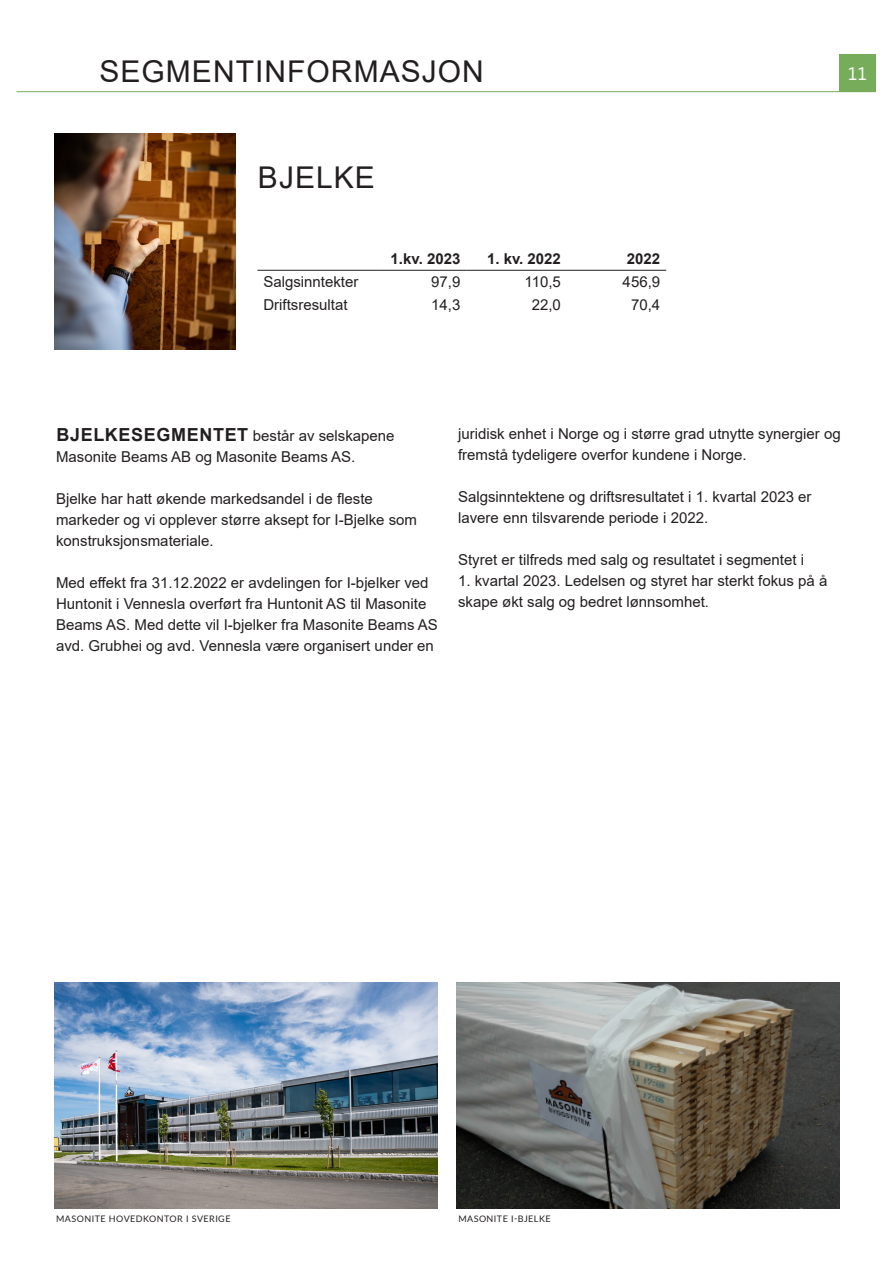
<style>
.page{position:relative;width:893px;height:1263px;background:#fff}
.page>*{position:absolute;margin:0;border:0;box-sizing:border-box;transform-origin:0 0}
.t1{font:30px "Arial";letter-spacing:.035em;color:#231f20}
.t2{font:18px "Lao UI";color:#fff}
.t3{font:15px/21px "Arial";color:#231f20}
.t4{font:700 15px "Arial";color:#231f20}
.t5{font:9px "Lato";letter-spacing:.05em;color:#231f20}
.s1{font-weight:700;font-size:18px}
</style>
<div class="page">
<hr style="left:16px;top:91px;width:860px;height:1px;background:#77ac5b">
<div style="left:839px;top:54px;width:37px;height:38px;background:#77ac5b"></div>
<img style="left:54px;top:134px;width:181px;height:216px">
<img style="left:54px;top:983px;width:384px;height:225px">
<img style="left:456px;top:983px;width:383px;height:225px">
<hr style="left:257px;top:270px;width:120px;height:1px;background:#231f20">
<hr style="left:377px;top:270px;width:89px;height:1px;background:#231f20">
<hr style="left:466px;top:270px;width:101px;height:1px;background:#231f20">
<hr style="left:567px;top:270px;width:99px;height:1px;background:#231f20">
<p class="t1" style="left:99px;top:51px;width:386px">SEGMENTINFORMASJON</p>
<p class="t2" style="left:848px;top:61px;width:21px">11</p>
<p class="t1" style="left:258px;top:156px;width:118px">BJELKE</p>
<p class="t4" style="left:391px;top:248px;width:71px">1.kv. 2023</p>
<p class="t4" style="left:487px;top:248px;width:75px">1. kv. 2022</p>
<p class="t4" style="left:627px;top:248px;width:35px">2022</p>
<p class="t3" style="left:263px;top:271px;width:97px">Salgsinntekter</p>
<p class="t3" style="left:431px;top:271px;width:31px">97,9</p>
<p class="t3" style="left:525px;top:271px;width:38px">110,5</p>
<p class="t3" style="left:623px;top:271px;width:39px">456,9</p>
<p class="t3" style="left:263px;top:294px;width:86px">Driftsresultat</p>
<p class="t3" style="left:431px;top:294px;width:31px">14,3</p>
<p class="t3" style="left:532px;top:294px;width:31px">22,0</p>
<p class="t3" style="left:631px;top:294px;width:31px">70,4</p>
<p class="t3" style="left:56px;top:425px;width:340px"><span class="s1">BJELKESEGMENTET</span> består av selskapene<br>Masonite Beams AB og Masonite Beams AS.</p>
<p class="t3" style="left:56px;top:488px;width:362px">Bjelke har hatt økende markedsandel i de fleste markeder og vi opplever større aksept for I-Bjelke som konstruksjonsmateriale.</p>
<p class="t3" style="left:56px;top:572px;width:383px">Med effekt fra 31.12.2022 er avdelingen for I-bjelker ved Huntonit i Vennesla overført fra Huntonit AS til Masonite Beams AS. Med dette vil I-bjelker fra Masonite Beams AS avd. Grubhei og avd. Vennesla være organisert under en</p>
<p class="t3" style="left:458px;top:423px;width:384px">juridisk enhet i Norge og i større grad utnytte synergier og fremstå tydeligere overfor kundene i Norge.</p>
<p class="t3" style="left:458px;top:486px;width:355px">Salgsinntektene og driftsresultatet i 1. kvartal 2023 er lavere enn tilsvarende periode i 2022.</p>
<p class="t3" style="left:458px;top:549px;width:347px">Styret er tilfreds med salg og resultatet i segmentet i</p>
<p class="t3" style="left:458px;top:570px;width:371px">1. kvartal 2023. Ledelsen og styret har sterkt fokus på å skape økt salg og bedret lønnsomhet.</p>
<p class="t5" style="left:56px;top:1212px;width:176px">MASONITE HOVEDKONTOR I SVERIGE</p>
<p class="t5" style="left:458px;top:1212px;width:94px">MASONITE I-BJELKE</p>
</div>
